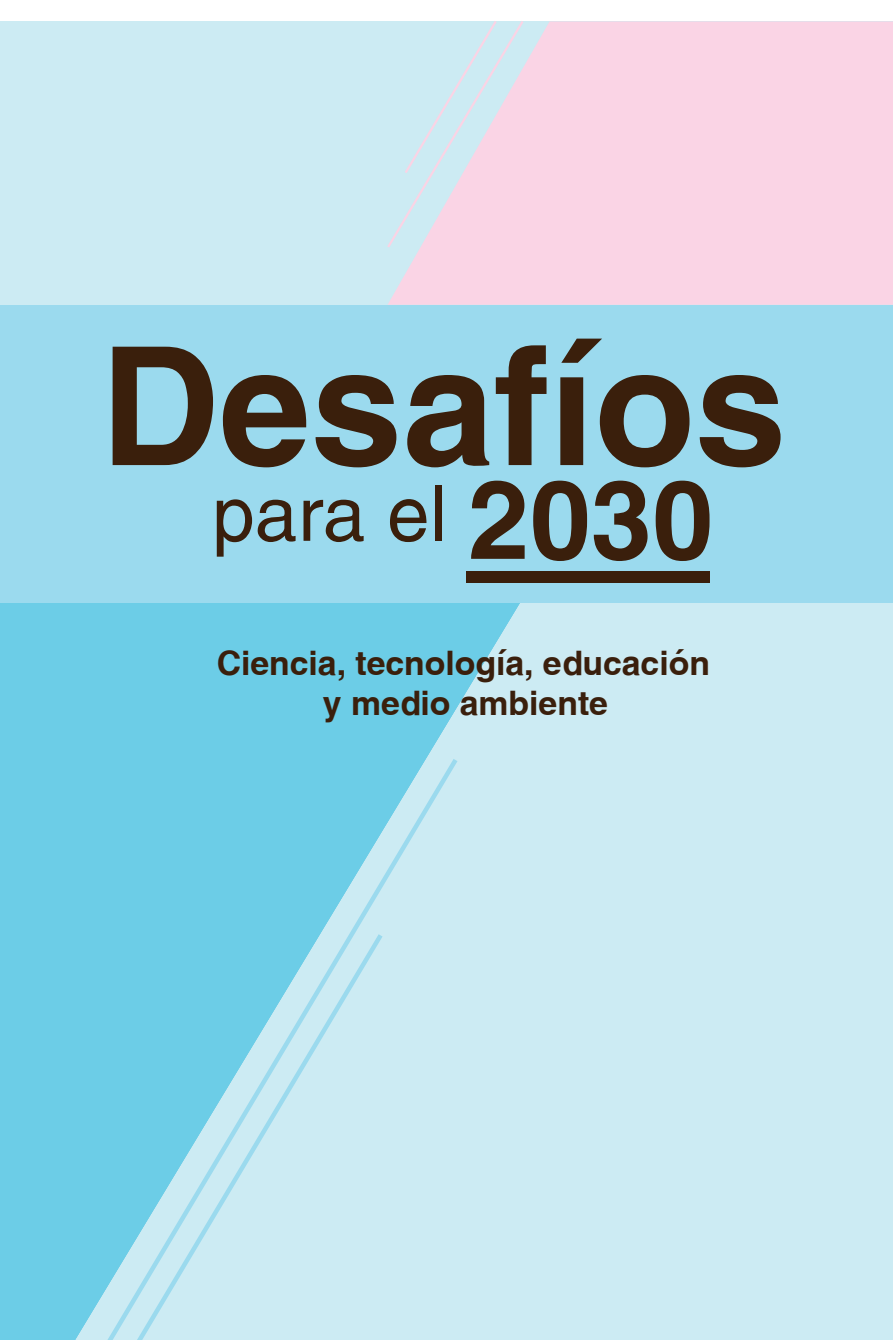
<style>
.page{position:relative;width:893px;height:1340px;background:#fff}
.page>*{position:absolute;margin:0;border:0;box-sizing:border-box;transform-origin:0 0}
.t1{font:700 164.47px "Mytupi";color:#3a1f0c}
.t2{font:76.5px "Mytupi";color:#3a1f0c}
.t3{font:700 33.75px/40.5px "Mytupi";color:#3a1f0c;text-align:center}
.s1{font-weight:700;font-size:110.02px}
</style>
<div class="page">
<div style="left:0;top:21px;width:893px;height:1318px;background:#ccebf3"></div>
<div style="left:0;top:602px;width:61px;height:737px;background:#6ccde7"></div>
<svg style="left:63px;top:602px;width:457px;height:737px;fill:#6ccde7"></svg>
<svg style="left:91px;top:754px;width:371px;height:585px"></svg>
<svg style="left:121px;top:929px;width:266px;height:410px"></svg>
<div style="left:0;top:305px;width:893px;height:297px;background:#9bdaee"></div>
<div style="left:466px;top:570px;width:244px;height:12px;background:#3a1f0c"></div>
<svg style="left:388px;top:21px;width:505px;height:284px;fill:#fad4e5"></svg>
<h1 class="t1" style="left:100px;top:307px;width:688px">Desafíos</h1>
<h2 class="t2" style="left:212px;top:468px;width:502px">para el <span class="s1">2030</span></h2>
<p class="t3" style="left:217px;top:642px;width:495px">Ciencia, tecnología, educación y medio ambiente</p>
</div>
